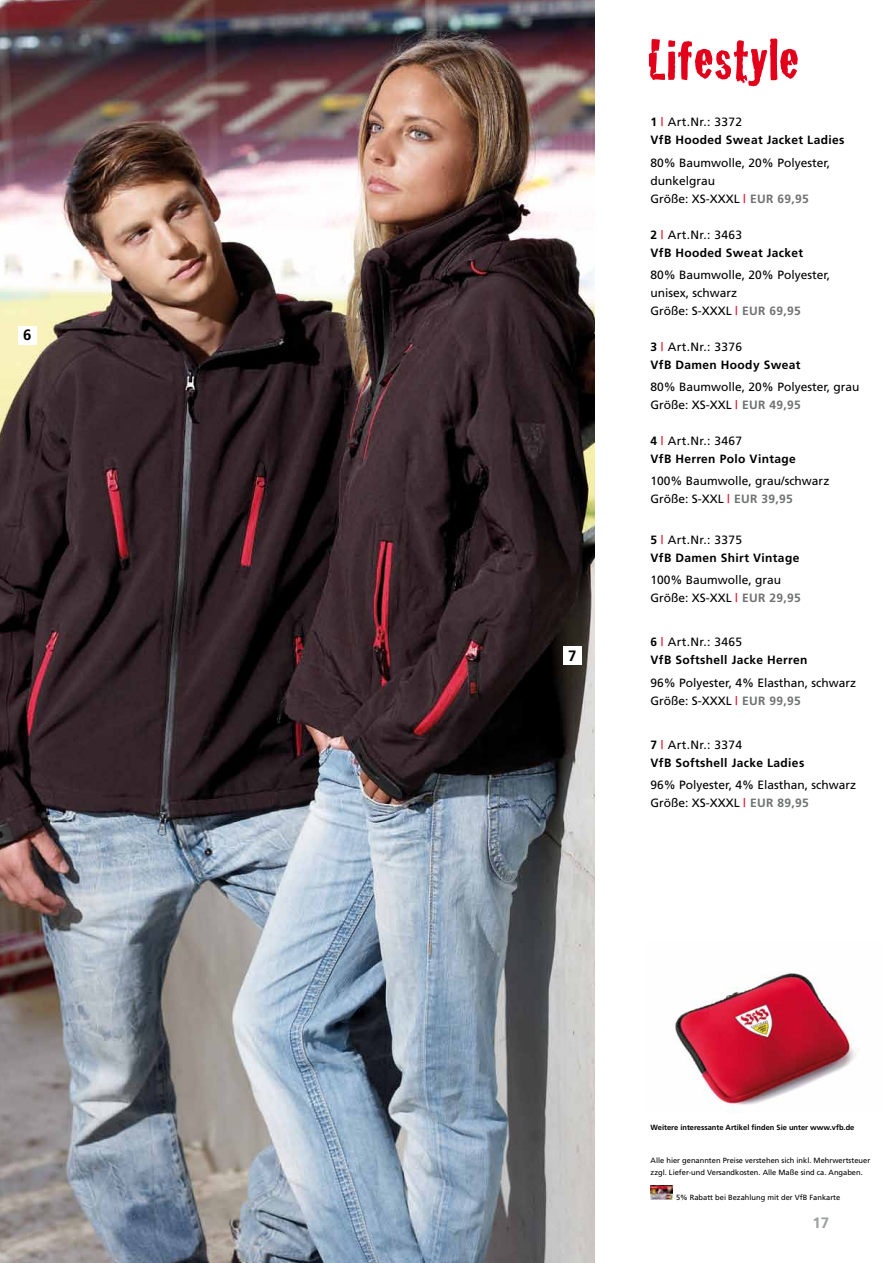
<style>
.page{position:relative;width:893px;height:1263px;background:#fff}
.page>*{position:absolute;margin:0;border:0;box-sizing:border-box;transform-origin:0 0}
.t1{font:58.5px "Cracked";color:#e2001a}
.t2{font:700 15px "Frutiger";color:#000}
.t3{font:700 15px "Frutiger";color:#9c9e9f}
.t4{font:12px/18px "Frutiger";color:#000}
.t5{font:700 12px/18px "Frutiger";letter-spacing:.03em;color:#000}
.t6{font:7.5px/12px "Frutiger";color:#000}
.t7{font:700 7.5px "Frutiger";color:#000}
.s1{font-weight:400;color:#e2001a}
.s2{font-weight:400}
.s3{color:#e2001a}
.s4{font-weight:700;color:#707172}
</style>
<div class="page">
<img style="left:0;top:0;width:595px;height:1263px">
<img style="left:650px;top:1186px;width:23px;height:14px">
<div style="left:18px;top:326px;width:19px;height:18px;background:#fff"></div>
<div style="left:563px;top:646px;width:19px;height:19px;background:#fff"></div>
<img style="left:675px;top:973px;width:181px;height:133px">
<p class="t2" style="left:23px;top:326px;width:10px">6</p>
<p class="t2" style="left:568px;top:647px;width:10px">7</p>
<h1 class="t1" style="left:647px;top:14px;width:153px">Lifestyle</h1>
<p class="t5" style="left:651px;top:113px;width:195px">1 <span class="s1">|</span> <span class="s2">Art.Nr.: 3372<br></span>VfB Hooded Sweat Jacket Ladies</p>
<p class="t4" style="left:651px;top:153px;width:181px">80% Baumwolle, 20% Polyester, dunkelgrau<br>Größe: XS-XXXL <span class="s3">|</span> <span class="s4">EUR 69,95</span></p>
<p class="t5" style="left:651px;top:225px;width:154px">2 <span class="s1">|</span> <span class="s2">Art.Nr.: 3463<br></span>VfB Hooded Sweat Jacket</p>
<p class="t4" style="left:651px;top:266px;width:181px">80% Baumwolle, 20% Polyester, unisex, schwarz<br>Größe: S-XXXL <span class="s3">|</span> <span class="s4">EUR 69,95</span></p>
<p class="t5" style="left:651px;top:338px;width:151px">3 <span class="s1">|</span> <span class="s2">Art.Nr.: 3376<br></span>VfB Damen Hoody Sweat</p>
<p class="t4" style="left:651px;top:378px;width:210px">80% Baumwolle, 20% Polyester, grau<br>Größe: XS-XXL <span class="s3">|</span> <span class="s4">EUR 49,95</span></p>
<p class="t5" style="left:651px;top:432px;width:147px">4 <span class="s1">|</span> <span class="s2">Art.Nr.: 3467<br></span>VfB Herren Polo Vintage</p>
<p class="t4" style="left:651px;top:472px;width:180px">100% Baumwolle, grau/schwarz<br>Größe: S-XXL <span class="s3">|</span> <span class="s4">EUR 39,95</span></p>
<p class="t5" style="left:651px;top:530px;width:150px">5 <span class="s1">|</span> <span class="s2">Art.Nr.: 3375<br></span>VfB Damen Shirt Vintage</p>
<p class="t4" style="left:651px;top:571px;width:152px">100% Baumwolle, grau<br>Größe: XS-XXL <span class="s3">|</span> <span class="s4">EUR 29,95</span></p>
<p class="t5" style="left:651px;top:633px;width:158px">6 <span class="s1">|</span> <span class="s2">Art.Nr.: 3465<br></span>VfB Softshell Jacke Herren</p>
<p class="t4" style="left:651px;top:673px;width:207px">96% Polyester, 4% Elasthan, schwarz<br>Größe: S-XXXL <span class="s3">|</span> <span class="s4">EUR 99,95</span></p>
<p class="t5" style="left:651px;top:736px;width:155px">7 <span class="s1">|</span> <span class="s2">Art.Nr.: 3374<br></span>VfB Softshell Jacke Ladies</p>
<p class="t4" style="left:651px;top:776px;width:207px">96% Polyester, 4% Elasthan, schwarz<br>Größe: XS-XXXL <span class="s3">|</span> <span class="s4">EUR 89,95</span></p>
<p class="t7" style="left:651px;top:1123px;width:205px">Weitere interessante Artikel finden Sie unter www.vfb.de</p>
<p class="t6" style="left:651px;top:1154px;width:221px">Alle hier genannten Preise verstehen sich inkl. Mehrwertsteuer zzgl. Liefer-und Versandkosten. Alle Maße sind ca. Angaben.</p>
<p class="t6" style="left:676px;top:1191px;width:166px">5% Rabatt bei Bezahlung mit der VfB Fankarte</p>
<p class="t3" style="left:812px;top:1214px;width:18px">17</p>
</div>
